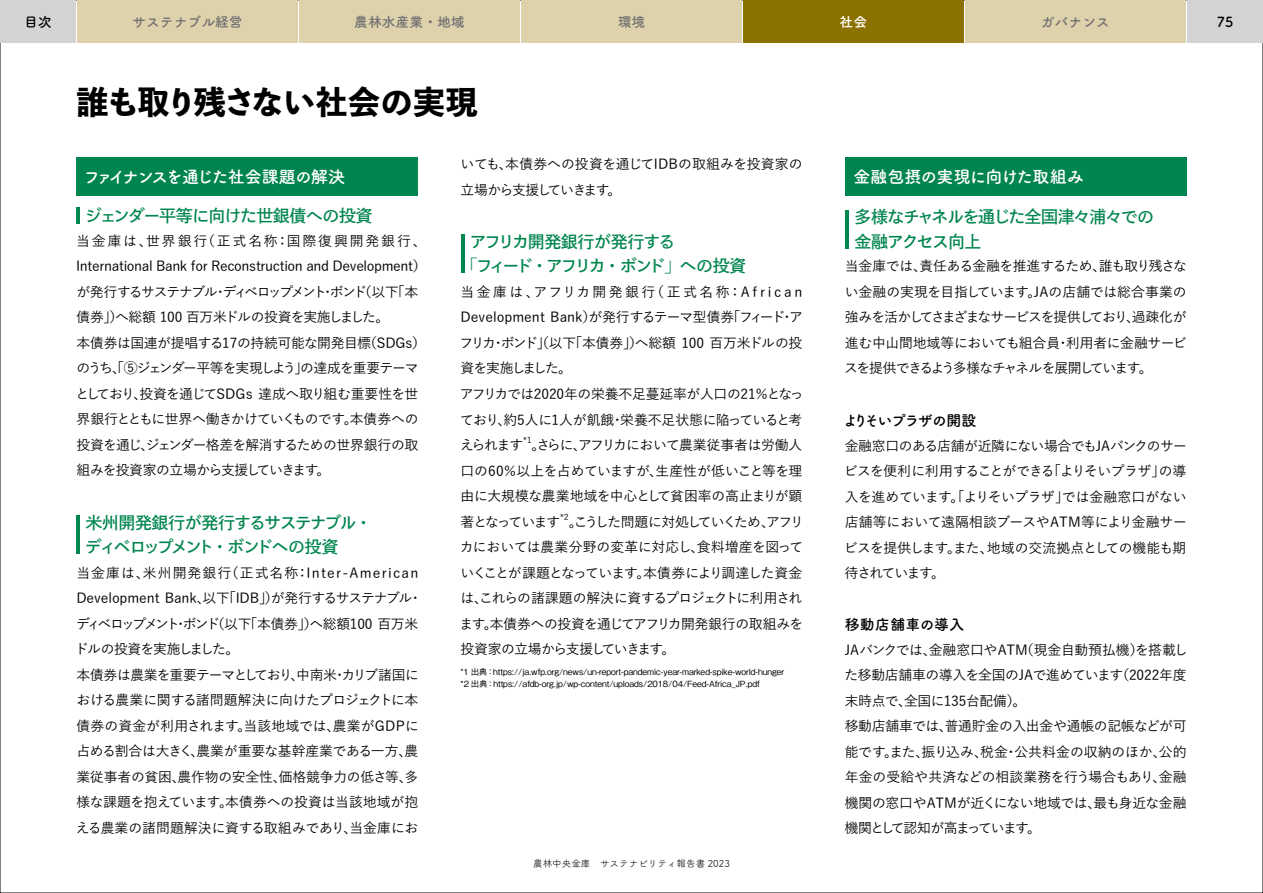
<style>
.page{position:relative;width:1263px;height:893px;background:#fff}
.page>*{position:absolute;margin:0;border:0;box-sizing:border-box;transform-origin:0 0}
.t1{font:800 31.95px "Toppan Bunkyu Midashi Gothic Std N";letter-spacing:-.025em;color:#000}
.t2{font:16.95px/24.5px "Toppan Bunkyu Gothic Pr 6 N DB";letter-spacing:-.095em;color:#00854e}
.t3{font:16.95px/24.5px "Toppan Bunkyu Gothic Pr 6 N DB";letter-spacing:-.075em;color:#00854e}
.t4{font:16.95px "Toppan Bunkyu Gothic Pr 6 N DB";letter-spacing:-.05em;color:#00854e}
.t5{font:16.95px "Tsuku A Rd Gothic Std B";letter-spacing:-.09em;color:#fff}
.t6{font:16.95px "Tsuku A Rd Gothic Std B";letter-spacing:-.05em;color:#fff}
.t7{font:14.85px "Tsuku A Rd Gothic Std B";letter-spacing:-.1em;color:#000}
.t8{font:14.85px "Tsuku A Rd Gothic Std B";letter-spacing:.02em;color:#000}
.t9{font:500 13.8px/25.5px "Yu Go Pr 6 N";letter-spacing:-.025em;color:#000}
.t10{font:13.8px "Tsuku A Rd Gothic Std B";color:#727171}
.t11{font:13.8px "Tsuku A Rd Gothic Std B";color:#000}
.t12{font:13.8px "Tsuku A Rd Gothic Std B";color:#fff}
.t13{font:9.6px "Tsuku A Rd Gothic Std R";color:#000}
.t14{font:500 8.55px/11.7px "Gothic BBB Pr 6 N";letter-spacing:-.005em;color:#000}
.t15{font:500 8.1px "Yu Go Pr 6 N";color:#000}
</style>
<div class="page">
<div style="left:77px;top:0;width:221px;height:43px;background:#ded2ad"></div>
<div style="left:299px;top:0;width:221px;height:43px;background:#ded2ad"></div>
<div style="left:521px;top:0;width:221px;height:43px;background:#ded2ad"></div>
<div style="left:965px;top:0;width:220px;height:43px;background:#ded2ad"></div>
<div style="left:1187px;top:0;width:76px;height:43px;background:#d3d3d4"></div>
<div style="left:0;top:0;width:76px;height:43px;background:#d3d3d4"></div>
<div style="left:77px;top:157px;width:341px;height:39px;background:#00854e"></div>
<div style="left:845px;top:157px;width:341px;height:39px;background:#00854e"></div>
<hr style="left:77px;top:207px;width:3px;height:16px;background:#00854e">
<hr style="left:77px;top:515px;width:3px;height:39px;background:#00854e">
<hr style="left:461px;top:235px;width:3px;height:38px;background:#00854e">
<hr style="left:845px;top:210px;width:3px;height:38px;background:#00854e">
<div style="left:743px;top:0;width:220px;height:43px;background:#8b7100"></div>
<p class="t11" style="left:24px;top:11px;width:29px">目次</p>
<p class="t10" style="left:132px;top:11px;width:112px">サステナブル経営</p>
<p class="t10" style="left:354px;top:11px;width:112px">農林水産業・地域</p>
<p class="t10" style="left:618px;top:11px;width:29px">環境</p>
<p class="t10" style="left:1041px;top:11px;width:71px">ガバナンス</p>
<p class="t11" style="left:1217px;top:11px;width:18px">75</p>
<p class="t12" style="left:840px;top:11px;width:29px">社会</p>
<h1 class="t1" style="left:77px;top:77px;width:403px">誰も取り残さない社会の実現</h1>
<p class="t9" style="left:460px;top:150px;width:344px">いても、本債券への投資を通じてIDBの取組みを投資家の立場から支援していきます。</p>
<p class="t5" style="left:84px;top:164px;width:263px">ファイナンスを通じた社会課題の解決</p>
<p class="t6" style="left:853px;top:164px;width:232px">金融包摂の実現に向けた取組み</p>
<p class="t4" style="left:85px;top:206px;width:289px">ジェンダー平等に向けた世銀債への投資</p>
<p class="t9" style="left:75px;top:226px;width:353px">当金庫は、世界銀行（正式名称：国際復興開発銀行、International Bank for Reconstruction and Development）が発行するサステナブル・ディベロップメント・ボンド（以下「本債券」）へ総額 100 百万米ドルの投資を実施しました。<br>本債券は国連が提唱する17の持続可能な開発目標（SDGs）のうち、「⑤ジェンダー平等を実現しよう」の達成を重要テーマとしており、投資を通じてSDGs 達成へ取り組む重要性を世界銀行とともに世界へ働きかけていくものです。本債券への投資を通じ、ジェンダー格差を解消するための世界銀行の取組みを投資家の立場から支援していきます。</p>
<p class="t2" style="left:85px;top:511px;width:289px">米州開発銀行が発行するサステナブル・ディベロップメント・ボンドへの投資</p>
<p class="t9" style="left:75px;top:558px;width:349px">当金庫は、米州開発銀行（正式名称：Inter-American<br>Development Bank、以下「IDB」）が発行するサステナブル・ディベロップメント・ボンド（以下「本債券」）へ総額100 百万米ドルの投資を実施しました。<br>本債券は農業を重要テーマとしており、中南米・カリブ諸国における農業に関する諸問題解決に向けたプロジェクトに本債券の資金が利用されます。当該地域では、農業がGDPに占める割合は大きく、農業が重要な基幹産業である一方、農業従事者の貧困、農作物の安全性、価格競争力の低さ等、多様な課題を抱えています。本債券への投資は当該地域が抱える農業の諸問題解決に資する取組みであり、当金庫にお</p>
<p class="t2" style="left:461px;top:230px;width:287px;text-indent:9px">アフリカ開発銀行が発行する<br>「フィード・アフリカ・ボンド」への投資</p>
<p class="t9" style="left:459px;top:277px;width:346px">当金庫は、アフリカ開発銀行（正式名称：African<br>Development Bank）が発行するテーマ型債券「フィード・アフリカ・ボンド」（以下「本債券」）へ総額 100 百万米ドルの投資を実施しました。<br>アフリカでは2020年の栄養不足蔓延率が人口の21％となっており、約5人に1人が飢餓・栄養不足状態に陥っていると考えられます</p>
<p class="t15" style="left:523px;top:433px;width:10px">*1</p>
<p class="t9" style="left:460px;top:430px;width:343px;text-align:justify;text-indent:71px">。さらに、アフリカにおいて農業従事者は労働人口の60％以上を占めていますが、生産性が低いこと等を理由に大規模な農業地域を中心として貧困率の高止まりが顕著となっています</p>
<p class="t15" style="left:560px;top:509px;width:10px">*2</p>
<p class="t9" style="left:459px;top:507px;width:346px;text-align:justify;text-indent:109px">。こうした問題に対処していくため、アフリカにおいては農業分野の変革に対応し、食料増産を図っていくことが課題となっています。本債券により調達した資金は、これらの諸課題の解決に資するプロジェクトに利用されます。本債券への投資を通じてアフリカ開発銀行の取組みを投資家の立場から支援していきます。</p>
<p class="t14" style="left:461px;top:665px;width:325px">*1 出典：https://ja.wfp.org/news/un-report-pandemic-year-marked-spike-world-hunger *2 出典：https://afdb-org.jp/wp-content/uploads/2018/04/Feed-Africa_JP.pdf</p>
<p class="t13" style="left:533px;top:856px;width:198px">農林中央金庫　サステナビリティ報告書 2023</p>
<p class="t3" style="left:854px;top:205px;width:301px">多様なチャネルを通じた全国津々浦々での金融アクセス向上</p>
<p class="t9" style="left:844px;top:252px;width:345px;text-align:justify">当金庫では、責任ある金融を推進するため、誰も取り残さない金融の実現を目指しています。JAの店舗では総合事業の強みを活かしてさまざまなサービスを提供しており、過疎化が進む中山間地域等においても組合員・利用者に金融サービスを提供できるよう多様なチャネルを展開しています。</p>
<p class="t7" style="left:843px;top:408px;width:135px">よりそいプラザの開設</p>
<p class="t9" style="left:844px;top:431px;width:344px;text-align:justify">金融窓口のある店舗が近隣にない場合でもJAバンクのサービスを便利に利用することができる「よりそいプラザ」の導入を進めています。「よりそいプラザ」では金融窓口がない店舗等において遠隔相談ブースやATM等により金融サービスを提供します。また、地域の交流拠点としての機能も期待されています。</p>
<p class="t8" style="left:845px;top:613px;width:121px">移動店舗車の導入</p>
<p class="t9" style="left:844px;top:635px;width:345px">JAバンクでは、金融窓口やATM（現金自動預払機）を搭載した移動店舗車の導入を全国のJAで進めています（2022年度末時点で、全国に135台配備）。<br>移動店舗車では、普通貯金の入出金や通帳の記帳などが可能です。また、振り込み、税金・公共料金の収納のほか、公的年金の受給や共済などの相談業務を行う場合もあり、金融機関の窓口やATMが近くにない地域では、最も身近な金融機関として認知が高まっています。</p>
</div>
